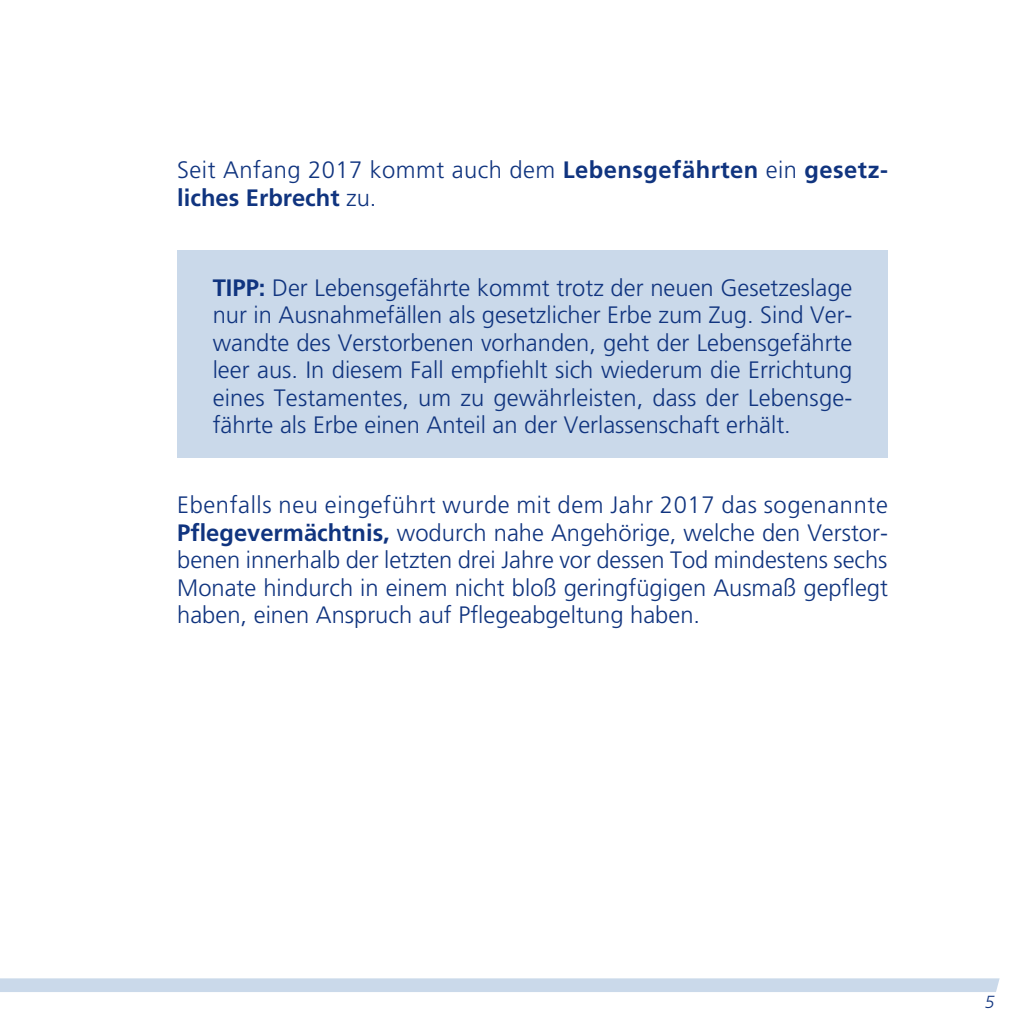
<style>
.page{position:relative;width:1028px;height:1028px;background:#fff}
.page>*{position:absolute;margin:0;border:0;box-sizing:border-box;transform-origin:0 0}
.t1{font:300 23.75px/27.5px "Frutiger";color:#10347f;text-align:justify}
.t2{font:300 23.75px "Frutiger";letter-spacing:.025em;color:#10347f}
.t3{font:300 23.75px "Frutiger";letter-spacing:.02em;color:#10347f}
.t4{font:700 23.75px "Frutiger";color:#10347f}
.t5{font:italic 300 17.5px "Frutiger";color:#10347f}
.s1{font-weight:700}
.s2{font-weight:300}
</style>
<div class="page">
<div style="left:177px;top:250px;width:711px;height:207px;background:#cad9ea"></div>
<svg style="left:0;top:978px;width:999px;height:14px;background:#cbdaea"></svg>
<p class="t3" style="left:177px;top:156px;width:712px">Seit Anfang 2017 kommt auch dem <span class="s1">Lebensgefährten</span> ein <span class="s1">gesetz-</span></p>
<p class="t4" style="left:177px;top:183px;width:201px">liches Erbrecht <span class="s2">zu.</span></p>
<p class="t1" style="left:213px;top:274px;width:641px"><span class="s1">TIPP:</span> Der Lebensgefährte kommt trotz der neuen Gesetzeslage nur in Ausnahmefällen als gesetzlicher Erbe zum Zug. Sind Ver&shy;wandte des Verstorbenen vorhanden, geht der Lebensgefährte leer aus. In diesem Fall empfiehlt sich wiederum die Errichtung eines Testamentes, um zu gewährleisten, dass der Lebensge&shy;fährte als Erbe einen Anteil an der Verlassenschaft erhält.</p>
<p class="t2" style="left:177px;top:491px;width:712px">Ebenfalls neu eingeführt wurde mit dem Jahr 2017 das sogenannte</p>
<p class="t1" style="left:177px;top:519px;width:712px"><span class="s1">Pflegevermächtnis,</span> wodurch nahe Angehörige, welche den Verstor&shy;benen innerhalb der letzten drei Jahre vor dessen Tod mindestens sechs Monate hindurch in einem nicht bloß geringfügigen Ausmaß gepflegt haben, einen Anspruch auf Pflegeabgeltung haben.</p>
<p class="t5" style="left:984px;top:992px;width:11px">5</p>
</div>
